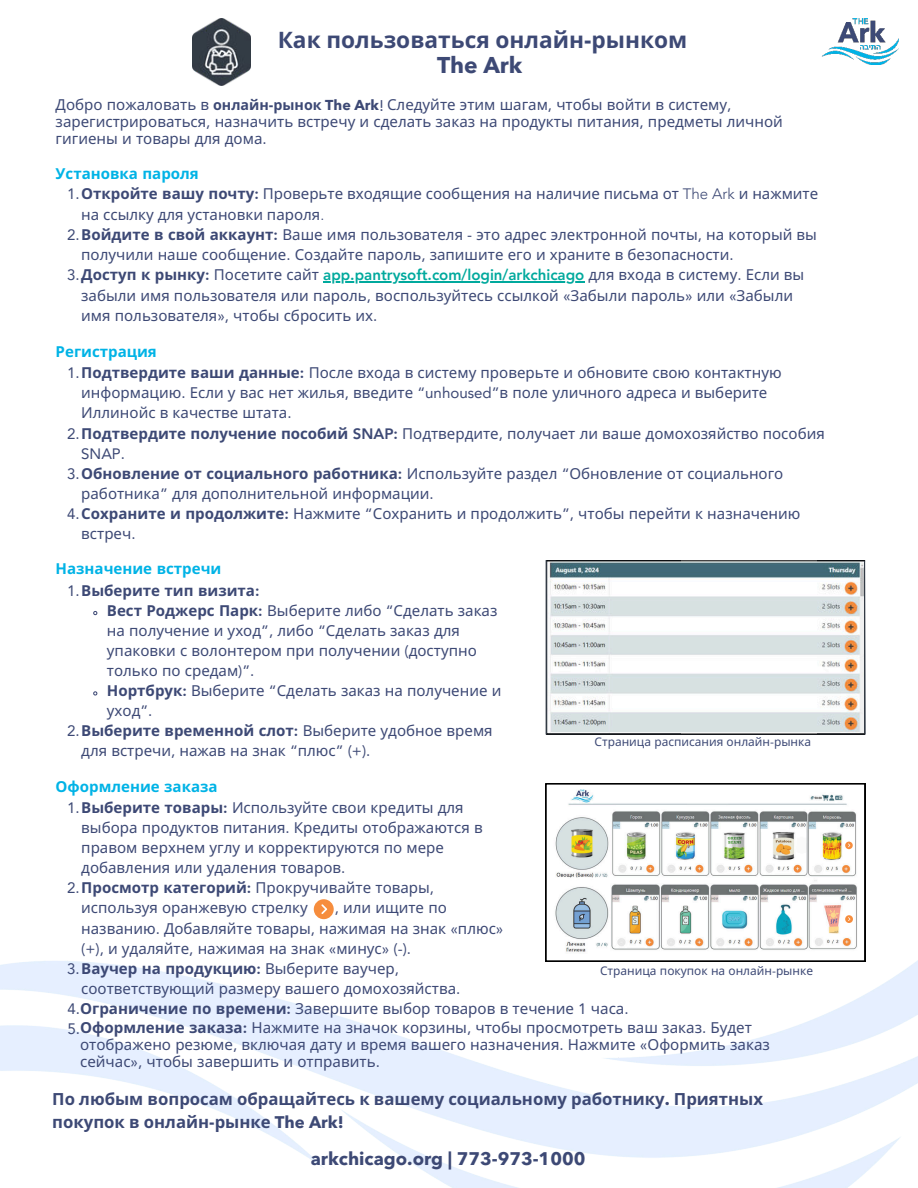
<style>
.page{position:relative;width:918px;height:1188px;background:#fff}
.page>*{position:absolute;margin:0;border:0;box-sizing:border-box;transform-origin:0 0}
.t1{font:700 22.65px "Noto Sans";color:#3d4975}
.t2{font:700 22.65px "Avenir Next LT Pro";color:#3d4975}
.t3{font:700 18.15px "Avenir Next LT Pro";color:#3d4975}
.t4{font:700 16.65px/23px "Noto Sans";color:#3d4975}
.t5{font:15.15px/16.8px "Noto Sans";color:#3d4975}
.t6{font:700 15.15px "Noto Sans";color:#3d4975}
.t7{font:800 15.15px "Avenir LT Pro";color:#00a99d}
.t8{font:700 15.15px "Noto Sans";color:#00b3e6}
.t9{font:15.15px "Avenir LT Pro";color:#3d4975}
.t10{font:700 14.25px "Noto Sans";color:#3d4975}
.t11{font:11.85px "Noto Sans";color:#3d4975}
.s1{font-family:"Avenir Next LT Pro"}
.s2{font-family:"Avenir LT Pro";font-weight:400;font-size:15.45px}
.s3{font-family:"Avenir LT Pro"}
.s4{font-weight:700}
.s5{font-family:"Avenir LT Pro";font-weight:800}
.s6{font-family:"Avenir LT Pro";font-weight:300}
.s7{font-weight:400;color:#3d4975}
.s8{font-family:"Noto Sans";font-weight:700;color:#3d4975}
.s9{color:#3d4975}
.s10{font-family:"Noto Sans";font-weight:400;color:#3d4975}
.s11{font-family:"Avenir LT Pro";font-weight:400}
.s12{font-weight:400}
.s13{font-family:"Avenir LT Pro";color:#fff}
</style>
<div class="page">
<img style="left:192px;top:19px;width:59px;height:66px">
<img style="left:0;top:958px;width:918px;height:230px">
<svg style="left:314px;top:899px;width:20px;height:20px"></svg>
<img style="left:821px;top:19px;width:78px;height:46px">
<svg style="left:546px;top:560px;width:320px;height:175px"></svg>
<svg style="left:546px;top:783px;width:319px;height:178px"></svg>
<svg style="left:845px;top:915px;width:8px;height:8px"></svg>
<svg style="left:845px;top:842px;width:8px;height:7px"></svg>
<hr style="left:323px;top:282px;width:261px;height:1px;background:#00a99d">
<svg style="left:93px;top:611px;width:5px;height:5px"></svg>
<svg style="left:93px;top:691px;width:5px;height:5px"></svg>
<h1 class="t1" style="left:278px;top:23px;width:411px">Как пользоваться онлайн<span class="s1">-</span>рынком</h1>
<h1 class="t2" style="left:437px;top:51px;width:87px">The Ark</h1>
<p class="t10" style="left:213px;top:95px;width:172px">онлайн<span class="s1">-</span>рынок <span class="s1">The Ark</span><span class="s2">!</span></p>
<p class="t5" style="left:56px;top:97px;width:729px">Добро пожаловать в онлайн<span class="s3">-</span>рынок <span class="s3">The Ark!</span> Следуйте этим шагам<span class="s3">,</span> чтобы войти в систему<span class="s3">, </span>зарегистрироваться<span class="s3">,</span> назначить встречу и сделать заказ на продукты питания<span class="s3">,</span> предметы личной гигиены и товары для дома<span class="s3">.</span></p>
<p class="t8" style="left:56px;top:163px;width:145px">Установка пароля</p>
<p class="t5" style="left:67px;top:186px;width:753px"><span class="s3">1.</span><span class="s4">Откройте вашу почту</span><span class="s5">:</span> Проверьте входящие сообщения на наличие письма от <span class="s6">The Ark</span> и нажмите</p>
<p class="t5" style="left:81px;top:206px;width:244px">на ссылку для установки пароля<span class="s6">.</span></p>
<p class="t5" style="left:67px;top:226px;width:751px"><span class="s3">2.</span><span class="s4">Войдите в свой аккаунт</span><span class="s5">:</span> Ваше имя пользователя <span class="s3">-</span> это адрес электронной почты<span class="s3">,</span> на который вы</p>
<p class="t5" style="left:81px;top:247px;width:654px">получили наше сообщение<span class="s3">.</span> Создайте пароль<span class="s3">,</span> запишите его и храните в безопасности<span class="s3">.</span></p>
<p class="t7" style="left:67px;top:266px;width:739px"><span class="s7">3.</span><span class="s8">Доступ к рынку</span><span class="s9">:</span> <span class="s10">Посетите сайт</span> app.pantrysoft.com/login/arkchicago <span class="s10">для входа в систему</span><span class="s7">.</span> <span class="s10">Если вы</span></p>
<p class="t5" style="left:81px;top:285px;width:713px;line-height:20.2px">забыли имя пользователя или пароль<span class="s3">,</span> воспользуйтесь ссылкой <span class="s3">«</span>Забыли пароль<span class="s3">»</span> или <span class="s3">«</span>Забыли имя пользователя<span class="s3">»,</span> чтобы сбросить их<span class="s3">.</span></p>
<p class="t8" style="left:56px;top:341px;width:103px">Регистрация</p>
<p class="t5" style="left:67px;top:365px;width:716px"><span class="s3">1.</span><span class="s4">Подтвердите ваши данные</span><span class="s5">:</span> После входа в систему проверьте и обновите свою контактную</p>
<p class="t5" style="left:81px;top:385px;width:688px">информацию<span class="s3">.</span> Если у вас нет жилья<span class="s3">,</span> введите <span class="s3">“unhoused”</span>в поле уличного адреса и выберите</p>
<p class="t5" style="left:81px;top:405px;width:212px">Иллинойс в качестве штата<span class="s3">.</span></p>
<p class="t5" style="left:67px;top:425px;width:759px"><span class="s3">2.</span><span class="s4">Подтвердите получение пособий</span> <span class="s5">SNAP:</span> Подтвердите<span class="s3">,</span> получает ли ваше домохозяйство пособия</p>
<p class="t9" style="left:81px;top:444px;width:45px">SNAP.</p>
<p class="t5" style="left:67px;top:465px;width:718px"><span class="s3">3.</span><span class="s4">Обновление от социального работника</span><span class="s5">:</span> Используйте раздел <span class="s3">“</span>Обновление от социального</p>
<p class="t5" style="left:81px;top:485px;width:354px">работника<span class="s3">”</span> для дополнительной информации<span class="s3">.</span></p>
<p class="t5" style="left:67px;top:505px;width:735px"><span class="s3">4.</span><span class="s4">Сохраните и продолжите</span><span class="s5">:</span> Нажмите <span class="s3">“</span>Сохранить и продолжить<span class="s3">”,</span> чтобы перейти к назначению</p>
<p class="t5" style="left:81px;top:525px;width:56px">встреч<span class="s3">.</span></p>
<p class="t8" style="left:56px;top:558px;width:167px">Назначение встречи</p>
<p class="t6" style="left:67px;top:579px;width:194px"><span class="s11">1.</span>Выберите тип визита<span class="s5">:</span></p>
<p class="t5" style="left:107px;top:602px;width:392px"><span class="s4">Вест Роджерс Парк</span><span class="s5">:</span> Выберите либо <span class="s3">“</span>Сделать заказ</p>
<p class="t5" style="left:107px;top:622px;width:354px">на получение и уход<span class="s3">”,</span> либо <span class="s3">“</span>Сделать заказ для</p>
<p class="t5" style="left:107px;top:642px;width:371px">упаковки с волонтером при получении <span class="s3">(</span>доступно</p>
<p class="t5" style="left:107px;top:662px;width:149px">только по средам<span class="s3">)”.</span></p>
<p class="t5" style="left:107px;top:683px;width:396px"><span class="s4">Нортбрук</span><span class="s5">:</span> Выберите <span class="s3">“</span>Сделать заказ на получение и</p>
<p class="t5" style="left:107px;top:703px;width:47px">уход<span class="s3">”.</span></p>
<p class="t6" style="left:67px;top:720px;width:427px"><span class="s11">2.</span>Выберите временной слот<span class="s5">:</span> <span class="s12">Выберите удобное время</span></p>
<p class="t5" style="left:81px;top:743px;width:291px">для встречи<span class="s3">,</span> нажав на знак <span class="s3">“</span>плюс<span class="s3">” (+).</span></p>
<p class="t8" style="left:56px;top:776px;width:164px">Оформление заказа</p>
<p class="t5" style="left:67px;top:799px;width:398px"><span class="s3">1.</span><span class="s4">Выберите товары</span><span class="s5">:</span> Используйте свои кредиты для</p>
<p class="t5" style="left:81px;top:820px;width:403px">выбора продуктов питания<span class="s3">.</span> Кредиты отображаются в</p>
<p class="t5" style="left:81px;top:840px;width:364px">правом верхнем углу и корректируются по мере</p>
<p class="t5" style="left:81px;top:860px;width:266px">добавления или удаления товаров<span class="s3">.</span></p>
<p class="t5" style="left:67px;top:880px;width:368px"><span class="s3">2.</span><span class="s4">Просмотр категорий</span><span class="s5">:</span> Прокручивайте товары<span class="s3">,</span></p>
<p class="t5" style="left:81px;top:900px;width:367px">используя оранжевую стрелку <span class="s13">(&gt;)</span><span class="s3">,</span> или ищите по</p>
<p class="t5" style="left:81px;top:920px;width:424px">названию<span class="s3">.</span> Добавляйте товары<span class="s3">,</span> нажимая на знак <span class="s3">«</span>плюс<span class="s3">»</span></p>
<p class="t5" style="left:81px;top:940px;width:331px"><span class="s3">(+),</span> и удаляйте<span class="s3">,</span> нажимая на знак <span class="s3">«</span>минус<span class="s3">» (-).</span></p>
<p class="t6" style="left:67px;top:958px;width:333px"><span class="s11">3.</span>Ваучер на продукцию<span class="s5">:</span> <span class="s12">Выберите ваучер</span><span class="s11">,</span></p>
<p class="t5" style="left:81px;top:980px;width:381px">соответствующий размеру вашего домохозяйства<span class="s3">.</span></p>
<p class="t11" style="left:595px;top:733px;width:218px">Страница расписания онлайн<span class="s3">-</span>рынка</p>
<p class="t11" style="left:600px;top:962px;width:214px">Страница покупок на онлайн<span class="s3">-</span>рынке</p>
<p class="t5" style="left:67px;top:999px;width:686px;line-height:19.2px"><span class="s3">4.</span><span class="s4">Ограничение по времени</span><span class="s5">:</span> Завершите выбор товаров в течение <span class="s3">1</span> часа<span class="s3">.<br>5.</span><span class="s4">Оформление заказа</span><span class="s5">:</span> Нажмите на значок корзины<span class="s3">,</span> чтобы просмотреть ваш заказ<span class="s3">.</span> Будет</p>
<p class="t5" style="left:80px;top:1036px;width:691px">отображено резюме<span class="s3">,</span> включая дату и время вашего назначения<span class="s3">.</span> Нажмите <span class="s3">«</span>Оформить заказ сейчас<span class="s3">»,</span> чтобы завершить и отправить<span class="s3">.</span></p>
<p class="t4" style="left:52px;top:1088px;width:712px">По любым вопросам обращайтесь к вашему социальному работнику<span class="s1">.</span> Приятных покупок в онлайн<span class="s1">-</span>рынке <span class="s1">The Ark!</span></p>
<p class="t3" style="left:311px;top:1147px;width:276px">arkchicago.org | 773-973-1000</p>
</div>
